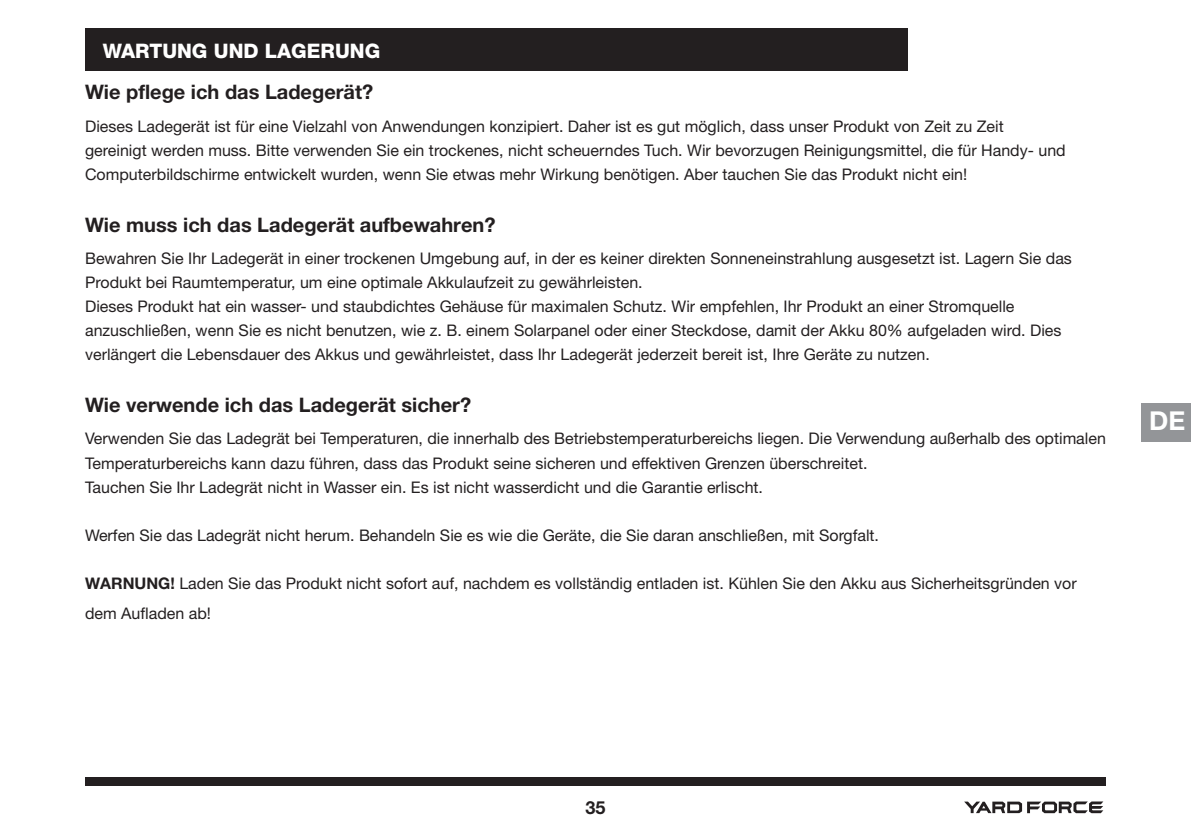
<style>
.page{position:relative;width:1191px;height:840px;background:#fff}
.page>*{position:absolute;margin:0;border:0;box-sizing:border-box;transform-origin:0 0}
.t1{font:700 26px "Helvetica Neue LT Pro";color:#fff}
.t2{font:700 20px "Helvetica Neue LT Std";color:#231f20}
.t3{font:800 20px "Helvetica Neue LT Std";color:#fff}
.t4{font:700 18px "Helvetica Neue LT Std";color:#231f20}
.t5{font:16px/24px "Helvetica Neue LT Std";color:#231f20}
.s1{font-weight:700}
</style>
<div class="page">
<div style="left:85px;top:776px;width:1021px;height:8px;background:#231f20"></div>
<svg style="left:964px;top:801px;width:139px;height:11px"></svg>
<div style="left:1141px;top:403px;width:49px;height:38px;background:#939598"></div>
<div style="left:85px;top:29px;width:822px;height:42px;background:#231f20"></div>
<p class="t3" style="left:103px;top:39px;width:279px">WARTUNG UND LAGERUNG</p>
<p class="t2" style="left:85px;top:80px;width:290px">Wie pflege ich das Ladegerät?</p>
<p class="t5" style="left:85px;top:114px;width:982px">Dieses Ladegerät ist für eine Vielzahl von Anwendungen konzipiert. Daher ist es gut möglich, dass unser Produkt von Zeit zu Zeit gereinigt werden muss. Bitte verwenden Sie ein trockenes, nicht scheuerndes Tuch. Wir bevorzugen Reinigungsmittel, die für Handy- und<br>Computerbildschirme entwickelt wurden, wenn Sie etwas mehr Wirkung benötigen. Aber tauchen Sie das Produkt nicht ein!</p>
<p class="t2" style="left:85px;top:212px;width:412px">Wie muss ich das Ladegerät aufbewahren?</p>
<p class="t5" style="left:85px;top:246px;width:988px">Bewahren Sie Ihr Ladegerät in einer trockenen Umgebung auf, in der es keiner direkten Sonneneinstrahlung ausgesetzt ist. Lagern Sie das<br>Produkt bei Raumtemperatur, um eine optimale Akkulaufzeit zu gewährleisten.</p>
<p class="t5" style="left:85px;top:294px;width:978px">Dieses Produkt hat ein wasser- und staubdichtes Gehäuse für maximalen Schutz. Wir empfehlen, Ihr Produkt an einer Stromquelle anzuschließen, wenn Sie es nicht benutzen, wie z. B. einem Solarpanel oder einer Steckdose, damit der Akku 80% aufgeladen wird. Dies verlängert die Lebensdauer des Akkus und gewährleistet, dass Ihr Ladegerät jederzeit bereit ist, Ihre Geräte zu nutzen.</p>
<p class="t2" style="left:85px;top:392px;width:387px">Wie verwende ich das Ladegerät sicher?</p>
<p class="t5" style="left:85px;top:426px;width:1022px">Verwenden Sie das Ladegrät bei Temperaturen, die innerhalb des Betriebstemperaturbereichs liegen. Die Verwendung außerhalb des optimalen<br>Temperaturbereichs kann dazu führen, dass das Produkt seine sicheren und effektiven Grenzen überschreitet.</p>
<p class="t5" style="left:85px;top:474px;width:679px">Tauchen Sie Ihr Ladegrät nicht in Wasser ein. Es ist nicht wasserdicht und die Garantie erlischt.</p>
<p class="t5" style="left:85px;top:522px;width:795px">Werfen Sie das Ladegrät nicht herum. Behandeln Sie es wie die Geräte, die Sie daran anschließen, mit Sorgfalt.</p>
<p class="t5" style="left:85px;top:567px;width:993px;line-height:30px"><span class="s1">WARNUNG!</span> Laden Sie das Produkt nicht sofort auf, nachdem es vollständig entladen ist. Kühlen Sie den Akku aus Sicherheitsgründen vor dem Aufladen ab!</p>
<p class="t1" style="left:1149px;top:404px;width:38px">DE</p>
<p class="t4" style="left:585px;top:796px;width:22px">35</p>
</div>
